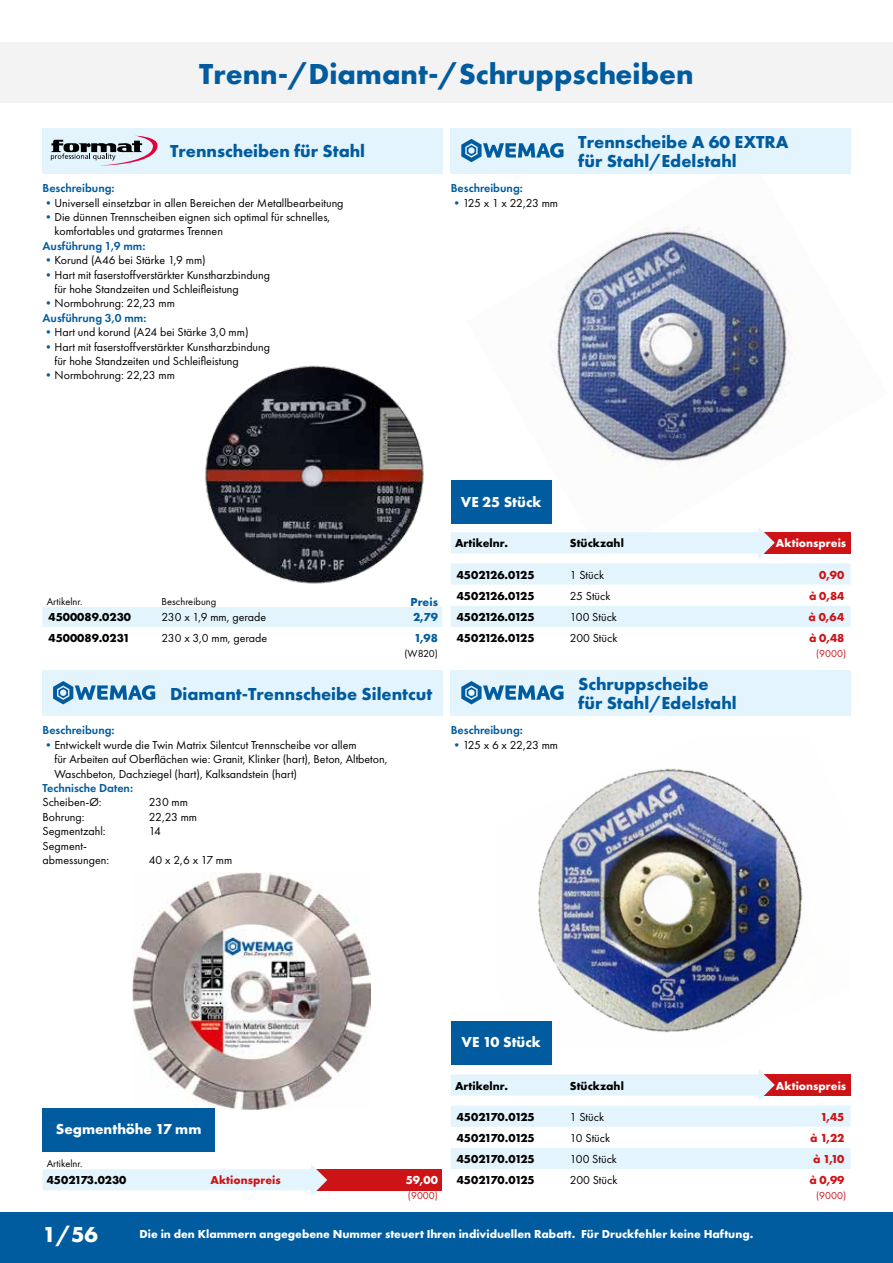
<style>
.page{position:relative;width:893px;height:1263px;background:#fff}
.page>*{position:absolute;margin:0;border:0;box-sizing:border-box;transform-origin:0 0}
.t1{font:700 30px "Futura PT";color:#005c9f}
.t2{font:700 22.5px "Futura PT";color:#fff}
.t3{font:700 18px/19.5px "Futura PT";color:#005c9f}
.t4{font:700 15px "Futura PT";color:#fff}
.t5{font:12px/14.4px "Futura PT";color:#000}
.t6{font:700 12px "Futura PT";color:#000}
.t7{font:700 12px "Futura PT";color:#fff}
.t8{font:600 12px "Futura PT";color:#005c9f}
.t9{font:700 12px "Futura PT";color:#cd1316}
.t10{font:700 12px "Futura PT";color:#005c9f}
.t11{font:10.5px "Futura PT";color:#000}
.t12{font:10.5px "Futura PT";color:#cd1316}
.s1{color:#005c9f}
.s2{font-weight:600;color:#005c9f}
</style>
<div class="page">
<div style="left:0;top:1212px;width:893px;height:51px;background:#005c9f"></div>
<img style="left:466px;top:157px;width:385px;height:397px">
<div style="left:574px;top:128px;width:276px;height:45px;background:#e3f4fd"></div>
<div style="left:451px;top:128px;width:123px;height:45px;background:#e3f4fd"></div>
<svg style="left:461px;top:139px;width:102px;height:23px"></svg>
<svg style="left:451px;top:527px;width:399px;height:100px"></svg>
<div style="left:166px;top:670px;width:276px;height:46px;background:#e3f4fd"></div>
<div style="left:43px;top:670px;width:123px;height:46px;background:#e3f4fd"></div>
<svg style="left:53px;top:681px;width:102px;height:23px"></svg>
<div style="left:313px;top:1169px;width:129px;height:21px;background:#cd1316"></div>
<svg style="left:43px;top:1164px;width:284px;height:32px"></svg>
<img style="left:133px;top:873px;width:237px;height:237px">
<div style="left:166px;top:128px;width:276px;height:45px;background:#e3f4fd"></div>
<div style="left:43px;top:128px;width:123px;height:45px;background:#e3f4fd"></div>
<svg style="left:51px;top:136px;width:107px;height:29px"></svg>
<div style="left:43px;top:607px;width:399px;height:20px;background:#e3f4fd"></div>
<img style="left:205px;top:365px;width:219px;height:219px">
<div style="left:574px;top:670px;width:276px;height:46px;background:#e3f4fd"></div>
<div style="left:451px;top:670px;width:123px;height:46px;background:#e3f4fd"></div>
<svg style="left:461px;top:681px;width:102px;height:23px"></svg>
<svg style="left:451px;top:1069px;width:399px;height:100px"></svg>
<img style="left:538px;top:768px;width:265px;height:265px">
<div style="left:43px;top:1108px;width:172px;height:44px;background:#005c9f"></div>
<div style="left:451px;top:1020px;width:101px;height:44px;background:#005c9f"></div>
<div style="left:451px;top:480px;width:101px;height:44px;background:#005c9f"></div>
<div style="left:0;top:43px;width:893px;height:60px;background:#f4f3f4"></div>
<h1 class="t1" style="left:199px;top:55px;width:496px">Trenn-/Diamant-/Schruppscheiben</h1>
<h3 class="t3" style="left:170px;top:141px;width:197px">Trennscheiben für Stahl</h3>
<p class="t8" style="left:43px;top:181px;width:74px">Beschreibung:</p>
<p class="t5" style="left:43px;top:195px;width:303px"><span class="s1">•</span>Universell einsetzbar in allen Bereichen der Metallbearbeitung</p>
<p class="t5" style="left:55px;top:210px;width:277px;text-indent:-12px"><span class="s1">•</span>Die dünnen Trennscheiben eignen sich optimal für schnelles, komfortables und gratarmes Trennen</p>
<p class="t8" style="left:43px;top:238px;width:104px">Ausführung 1,9 mm:</p>
<p class="t5" style="left:43px;top:253px;width:165px"><span class="s1">•</span>Korund (A46 bei Stärke 1,9 mm)</p>
<p class="t5" style="left:55px;top:267px;width:217px;text-indent:-12px"><span class="s1">•</span>Hart mit faserstoffverstärkter Kunstharzbindung für hohe Standzeiten und Schleifleistung</p>
<p class="t5" style="left:43px;top:296px;width:134px"><span class="s1">•</span>Normbohrung: 22,23 mm<br><span class="s2">Ausführung 3,0 mm:</span></p>
<p class="t5" style="left:43px;top:325px;width:208px"><span class="s1">•</span>Hart und korund (A24 bei Stärke 3,0 mm)</p>
<p class="t5" style="left:55px;top:339px;width:217px;text-indent:-12px"><span class="s1">•</span>Hart mit faserstoffverstärkter Kunstharzbindung für hohe Standzeiten und Schleifleistung</p>
<p class="t5" style="left:43px;top:368px;width:134px"><span class="s1">•</span>Normbohrung: 22,23 mm</p>
<p class="t8" style="left:451px;top:181px;width:74px">Beschreibung:</p>
<p class="t5" style="left:451px;top:195px;width:109px"><span class="s1">•</span>125 x 1 x 22,23 mm</p>
<h3 class="t3" style="left:578px;top:131px;width:212px">Trennscheibe A 60 EXTRA für Stahl/Edelstahl</h3>
<p class="t11" style="left:47px;top:595px;width:37px">Artikelnr.</p>
<p class="t11" style="left:162px;top:595px;width:56px">Beschreibung</p>
<p class="t10" style="left:411px;top:594px;width:29px">Preis</p>
<p class="t6" style="left:49px;top:609px;width:84px">4500089.0230</p>
<p class="t5" style="left:162px;top:610px;width:106px">230 x 1,9 mm, gerade</p>
<p class="t10" style="left:413px;top:609px;width:26px">2,79</p>
<p class="t6" style="left:49px;top:630px;width:83px">4500089.0231</p>
<p class="t5" style="left:162px;top:631px;width:107px">230 x 3,0 mm, gerade</p>
<p class="t10" style="left:414px;top:630px;width:25px">1,98</p>
<p class="t11" style="left:404px;top:647px;width:35px">(W820)</p>
<h3 class="t3" style="left:170px;top:683px;width:264px">Diamant-Trennscheibe Silentcut</h3>
<p class="t8" style="left:43px;top:723px;width:74px">Beschreibung:</p>
<p class="t5" style="left:55px;top:737px;width:334px;text-indent:-12px"><span class="s1">•</span>Entwickelt wurde die Twin Matrix Silentcut Trennscheibe vor allem<br>für Arbeiten auf Oberflächen wie: Granit, Klinker (hart), Beton, Altbeton,<br>Waschbeton, Dachziegel (hart), Kalksandstein (hart)</p>
<p class="t8" style="left:43px;top:780px;width:92px">Technische Daten:</p>
<p class="t5" style="left:43px;top:795px;width:61px">Scheiben-Ø:</p>
<p class="t5" style="left:149px;top:795px;width:41px">230 mm</p>
<p class="t5" style="left:43px;top:809px;width:44px">Bohrung:</p>
<p class="t5" style="left:149px;top:809px;width:50px">22,23 mm</p>
<p class="t5" style="left:43px;top:824px;width:65px">Segmentzahl:</p>
<p class="t5" style="left:149px;top:824px;width:14px">14</p>
<p class="t5" style="left:43px;top:838px;width:68px">Segment&shy;abmessungen:</p>
<p class="t5" style="left:149px;top:853px;width:85px">40 x 2,6 x 17 mm</p>
<p class="t4" style="left:461px;top:492px;width:82px">VE 25 Stück</p>
<p class="t6" style="left:455px;top:536px;width:54px">Artikelnr.</p>
<p class="t6" style="left:570px;top:536px;width:56px">Stückzahl</p>
<p class="t7" style="left:776px;top:536px;width:72px">Aktionspreis</p>
<p class="t6" style="left:457px;top:567px;width:79px">4502126.0125</p>
<p class="t5" style="left:570px;top:567px;width:36px">1 Stück</p>
<p class="t9" style="left:819px;top:567px;width:27px">0,90</p>
<p class="t6" style="left:457px;top:588px;width:79px">4502126.0125</p>
<p class="t5" style="left:570px;top:589px;width:42px">25 Stück</p>
<p class="t9" style="left:809px;top:588px;width:37px">à 0,84</p>
<p class="t6" style="left:457px;top:609px;width:79px">4502126.0125</p>
<p class="t5" style="left:570px;top:610px;width:49px">100 Stück</p>
<p class="t9" style="left:808px;top:609px;width:37px">à 0,64</p>
<p class="t6" style="left:457px;top:630px;width:79px">4502126.0125</p>
<p class="t5" style="left:570px;top:631px;width:49px">200 Stück</p>
<p class="t9" style="left:809px;top:630px;width:37px">à 0,48</p>
<p class="t12" style="left:816px;top:647px;width:32px">(9000)</p>
<p class="t8" style="left:451px;top:723px;width:74px">Beschreibung:</p>
<p class="t5" style="left:451px;top:737px;width:109px"><span class="s1">•</span>125 x 6 x 22,23 mm</p>
<h3 class="t3" style="left:578px;top:674px;width:160px">Schruppscheibe für Stahl/Edelstahl</h3>
<p class="t4" style="left:56px;top:1120px;width:147px">Segmenthöhe 17 mm</p>
<p class="t11" style="left:47px;top:1157px;width:37px">Artikelnr.</p>
<p class="t6" style="left:47px;top:1172px;width:81px">4502173.0230</p>
<p class="t9" style="left:210px;top:1172px;width:72px">Aktionspreis</p>
<p class="t7" style="left:406px;top:1172px;width:34px">59,00</p>
<p class="t12" style="left:408px;top:1189px;width:32px">(9000)</p>
<p class="t4" style="left:462px;top:1032px;width:81px">VE 10 Stück</p>
<p class="t6" style="left:455px;top:1078px;width:54px">Artikelnr.</p>
<p class="t6" style="left:570px;top:1078px;width:56px">Stückzahl</p>
<p class="t7" style="left:776px;top:1078px;width:72px">Aktionspreis</p>
<p class="t6" style="left:457px;top:1109px;width:80px">4502170.0125</p>
<p class="t5" style="left:570px;top:1109px;width:36px">1 Stück</p>
<p class="t9" style="left:820px;top:1109px;width:26px">1,45</p>
<p class="t6" style="left:457px;top:1130px;width:80px">4502170.0125</p>
<p class="t5" style="left:570px;top:1131px;width:42px">10 Stück</p>
<p class="t9" style="left:810px;top:1130px;width:36px">à 1,22</p>
<p class="t6" style="left:457px;top:1151px;width:80px">4502170.0125</p>
<p class="t5" style="left:570px;top:1152px;width:49px">100 Stück</p>
<p class="t9" style="left:813px;top:1151px;width:33px">à 1,10</p>
<p class="t6" style="left:457px;top:1172px;width:80px">4502170.0125</p>
<p class="t5" style="left:570px;top:1173px;width:49px">200 Stück</p>
<p class="t9" style="left:809px;top:1172px;width:37px">à 0,99</p>
<p class="t12" style="left:816px;top:1189px;width:32px">(9000)</p>
<h2 class="t2" style="left:43px;top:1220px;width:57px">1/56</h2>
<p class="t7" style="left:140px;top:1226px;width:615px">Die in den Klammern angegebene Nummer steuert Ihren individuellen Rabatt. Für Druckfehler keine Haftung.</p>
</div>
